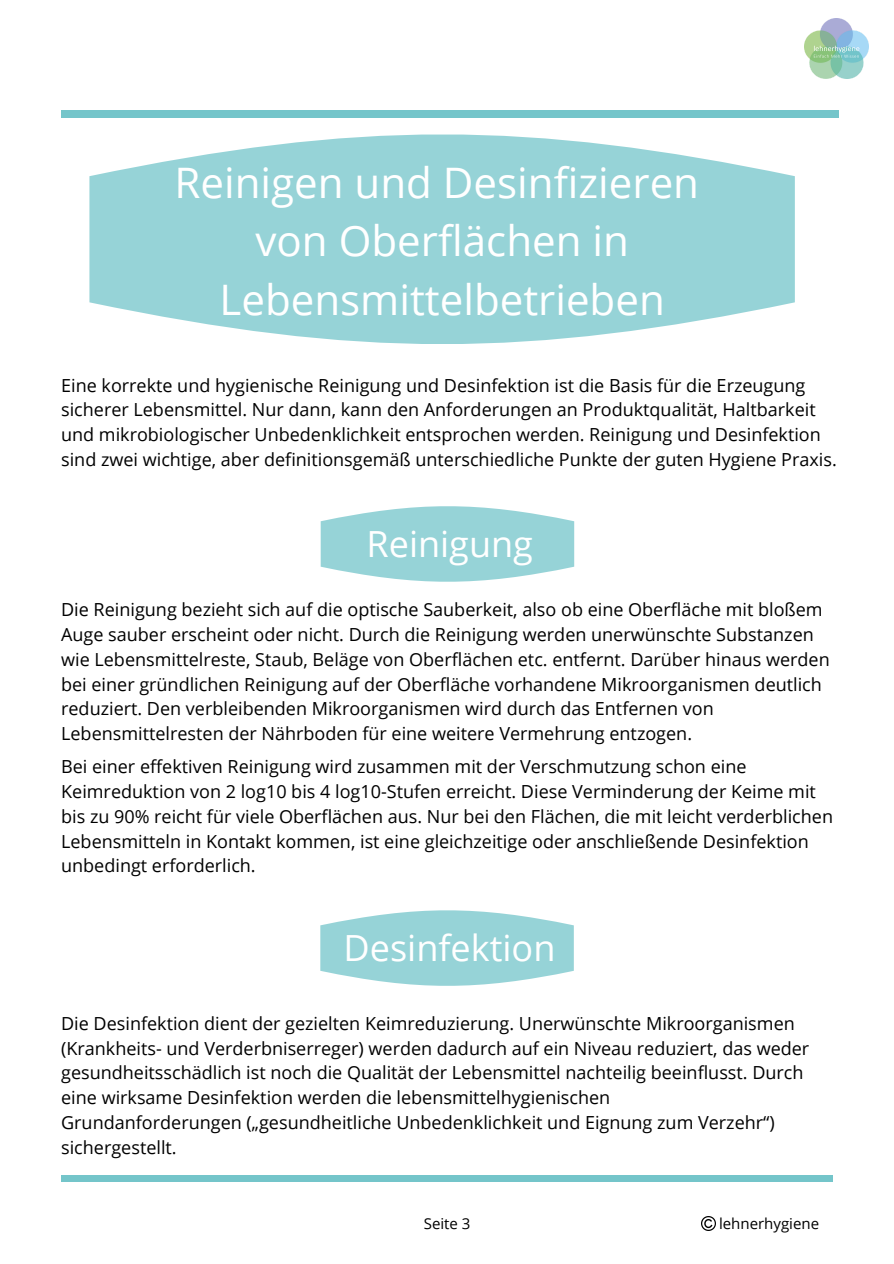
<style>
.page{position:relative;width:894px;height:1264px;background:#fff}
.page>*{position:absolute;margin:0;border:0;box-sizing:border-box;transform-origin:0 0}
.t1{font:42px/58.5px "Open Sans";color:#fff;text-align:center}
.t2{font:36px "Open Sans";color:#fff}
.t3{font:18px/24.8px "Open Sans";color:#000}
.t4{font:15px "Open Sans";color:#000}
</style>
<div class="page">
<div style="left:61px;top:110px;width:777px;height:7px;background:#74c5ca"></div>
<div style="left:61px;top:1175px;width:771px;height:6px;background:#74c5ca"></div>
<img style="left:804px;top:19px;width:63px;height:59px">
<svg style="left:89px;top:134px;width:705px;height:210px;background:#a4d9dc"></svg>
<svg style="left:320px;top:506px;width:254px;height:76px;background:#a5d9dc"></svg>
<svg style="left:320px;top:910px;width:253px;height:76px;background:#a5d9dc"></svg>
<img style="left:701px;top:1216px;width:14px;height:14px">
<h1 class="t1" style="left:174px;top:152px;width:526px">Reinigen und Desinfizieren von Oberflächen in<br>Lebensmittelbetrieben</h1>
<p class="t3" style="left:61px;top:372px;width:777px">Eine korrekte und hygienische Reinigung und Desinfektion ist die Basis für die Erzeugung sicherer Lebensmittel. Nur dann, kann den Anforderungen an Produktqualität, Haltbarkeit und mikrobiologischer Unbedenklichkeit entsprochen werden. Reinigung und Desinfektion sind zwei wichtige, aber definitionsgemäß unterschiedliche Punkte der guten Hygiene Praxis.</p>
<h2 class="t2" style="left:366px;top:519px;width:168px">Reinigung</h2>
<p class="t3" style="left:61px;top:597px;width:769px">Die Reinigung bezieht sich auf die optische Sauberkeit, also ob eine Oberfläche mit bloßem Auge sauber erscheint oder nicht. Durch die Reinigung werden unerwünschte Substanzen wie Lebensmittelreste, Staub, Beläge von Oberflächen etc. entfernt. Darüber hinaus werden bei einer gründlichen Reinigung auf der Oberfläche vorhandene Mikroorganismen deutlich reduziert. Den verbleibenden Mikroorganismen wird durch das Entfernen von Lebensmittelresten der Nährboden für eine weitere Vermehrung entzogen.</p>
<p class="t3" style="left:61px;top:754px;width:773px">Bei einer effektiven Reinigung wird zusammen mit der Verschmutzung schon eine Keimreduktion von 2 log10 bis 4 log10-Stufen erreicht. Diese Verminderung der Keime mit bis zu 90% reicht für viele Oberflächen aus. Nur bei den Flächen, die mit leicht verderblichen Lebensmitteln in Kontakt kommen, ist eine gleichzeitige oder anschließende Desinfektion unbedingt erforderlich.</p>
<h2 class="t2" style="left:343px;top:923px;width:213px">Desinfektion</h2>
<p class="t3" style="left:61px;top:1010px;width:749px">Die Desinfektion dient der gezielten Keimreduzierung. Unerwünschte Mikroorganismen (Krankheits- und Verderbniserreger) werden dadurch auf ein Niveau reduziert, das weder gesundheitsschädlich ist noch die Qualität der Lebensmittel nachteilig beeinflusst. Durch eine wirksame Desinfektion werden die lebensmittelhygienischen<br>Grundanforderungen („gesundheitliche Unbedenklichkeit und Eignung zum Verzehr“) sichergestellt.</p>
<p class="t4" style="left:424px;top:1213px;width:48px">Seite 3</p>
<p class="t4" style="left:718px;top:1213px;width:102px">lehnerhygiene</p>
</div>
